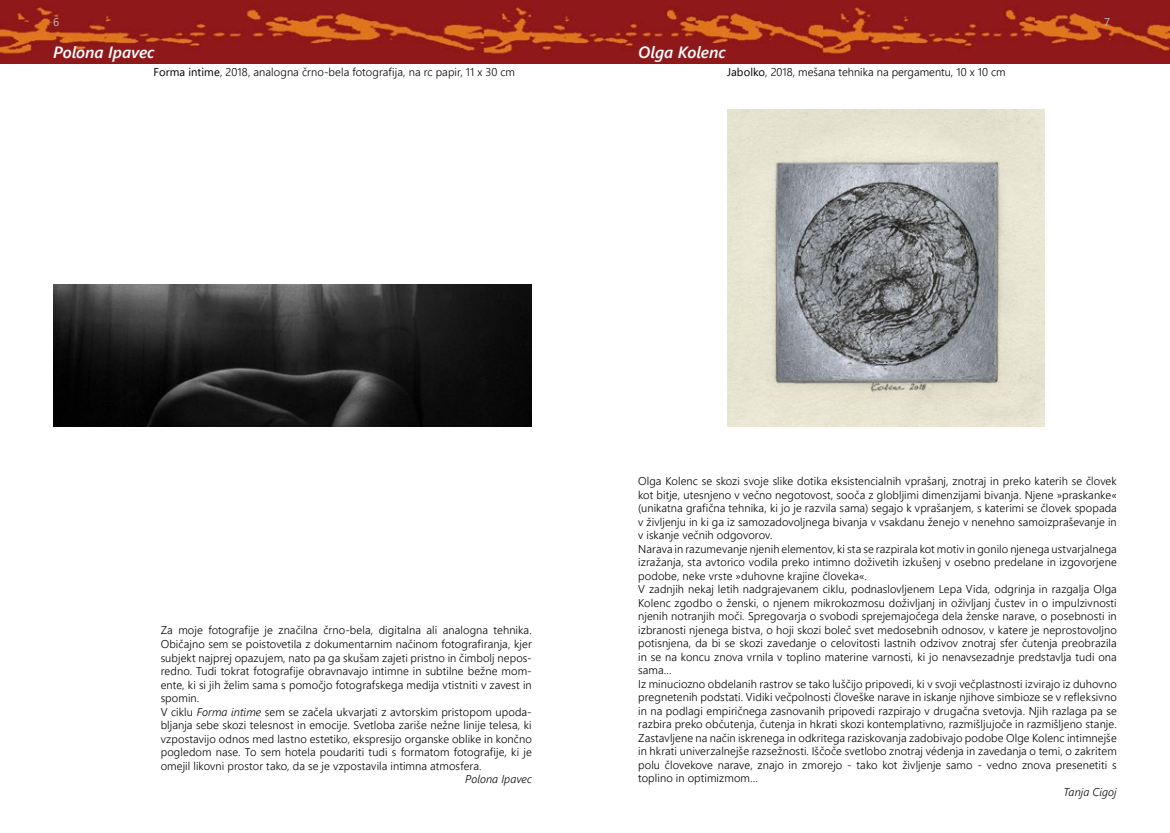
<style>
.page{position:relative;width:1170px;height:833px;background:#fff}
.page>*{position:absolute;margin:0;border:0;box-sizing:border-box;transform-origin:0 0}
.t1{font:italic 600 16.25px "Segoe UI";letter-spacing:-.005em;color:#fff}
.t2{font:300 11.25px/13.5px "Segoe UI";letter-spacing:.005em;color:#000}
.t3{font:italic 300 11.25px "Segoe UI";letter-spacing:.005em;color:#000}
.t4{font:11.25px "Segoe UI";color:#bcbec0}
.s1{font-weight:400}
.s2{font-style:italic}
</style>
<div class="page">
<img style="left:0;top:0;width:1169px;height:64px">
<img style="left:53px;top:284px;width:478px;height:143px">
<img style="left:727px;top:110px;width:316px;height:317px">
<p class="t4" style="left:53px;top:13px;width:8px">6</p>
<p class="t4" style="left:1103px;top:13px;width:8px">7</p>
<h1 class="t1" style="left:53px;top:39px;width:103px">Polona Ipavec</h1>
<p class="t2" style="left:153px;top:64px;width:363px"><span class="s1">Forma intime</span>, 2018, analogna črno-bela fotografija, na rc papir, 11 x 30 cm</p>
<h1 class="t1" style="left:638px;top:39px;width:89px">Olga Kolenc</h1>
<p class="t2" style="left:727px;top:64px;width:280px"><span class="s1">Jabolko</span>, 2018, mešana tehnika na pergamentu, 10 x 10 cm</p>
<p class="t2" style="left:161px;top:623px;width:372px">Za moje fotografije je značilna črno-bela, digitalna ali analogna tehnika.<br>Običajno sem se poistovetila z dokumentarnim načinom fotografiranja, kjer subjekt najprej opazujem, nato pa ga skušam zajeti pristno in čimbolj nepos&shy;redno. Tudi tokrat fotografije obravnavajo intimne in subtilne bežne mom&shy;ente, ki si jih želim sama s pomočjo fotografskega medija vtistniti v zavest in spomin.<br>V ciklu <span class="s2">Forma intime</span> sem se začela ukvarjati z avtorskim pristopom upoda&shy;bljanja sebe skozi telesnost in emocije. Svetloba zariše nežne linije telesa, ki vzpostavijo odnos med lastno estetiko, ekspresijo organske oblike in končno pogledom nase. To sem hotela poudariti tudi s formatom fotografije, ki je omejil likovni prostor tako, da se je vzpostavila intimna atmosfera.</p>
<p class="t3" style="left:465px;top:770px;width:68px">Polona Ipavec</p>
<p class="t2" style="left:638px;top:474px;width:480px">Olga Kolenc se skozi svoje slike dotika eksistencialnih vprašanj, znotraj in preko katerih se človek kot bitje, utesnjeno v večno negotovost, sooča z globljimi dimenzijami bivanja. Njene »praskanke« (unikatna grafična tehnika, ki jo je razvila sama) segajo k vprašanjem, s katerimi se človek spopada v življenju in ki ga iz samozadovoljnega bivanja v vsakdanu ženejo v nenehno samoizpraševanje in v iskanje večnih odgovorov.<br>Narava in razumevanje njenih elementov, ki sta se razpirala kot motiv in gonilo njenega ustvarjalnega izražanja, sta avtorico vodila preko intimno doživetih izkušenj v osebno predelane in izgovorjene podobe, neke vrste »duhovne krajine človeka«.<br>V zadnjih nekaj letih nadgrajevanem ciklu, podnaslovljenem Lepa Vida, odgrinja in razgalja Olga Kolenc zgodbo o ženski, o njenem mikrokozmosu doživljanj in oživljanj čustev in o impulzivnosti njenih notranjih moči. Spregovarja o svobodi sprejemajočega dela ženske narave, o posebnosti in izbranosti njenega bistva, o hoji skozi boleč svet medosebnih odnosov, v katere je neprostovoljno potisnjena, da bi se skozi zavedanje o celovitosti lastnih odzivov znotraj sfer čutenja preobrazila in se na koncu znova vrnila v toplino materine varnosti, ki jo nenavsezadnje predstavlja tudi ona sama…<br>Iz minuciozno obdelanih rastrov se tako luščijo pripovedi, ki v svoji večplastnosti izvirajo iz duhovno pregnetenih podstati. Vidiki večpolnosti človeške narave in iskanje njihove simbioze se v refleksivno in na podlagi empiričnega zasnovanih pripovedi razpirajo v drugačna svetovja. Njih razlaga pa se razbira preko občutenja, čutenja in hkrati skozi kontemplativno, razmišljujoče in razmišljeno stanje.<br>Zastavljene na način iskrenega in odkritega raziskovanja zadobivajo podobe Olge Kolenc intimnejše in hkrati univerzalnejše razsežnosti. Iščoče svetlobo znotraj védenja in zavedanja o temi, o zakritem polu človekove narave, znajo in zmorejo - tako kot življenje samo - vedno znova presenetiti s toplino in optimizmom…</p>
<p class="t3" style="left:1063px;top:782px;width:55px">Tanja Cigoj</p>
</div>
